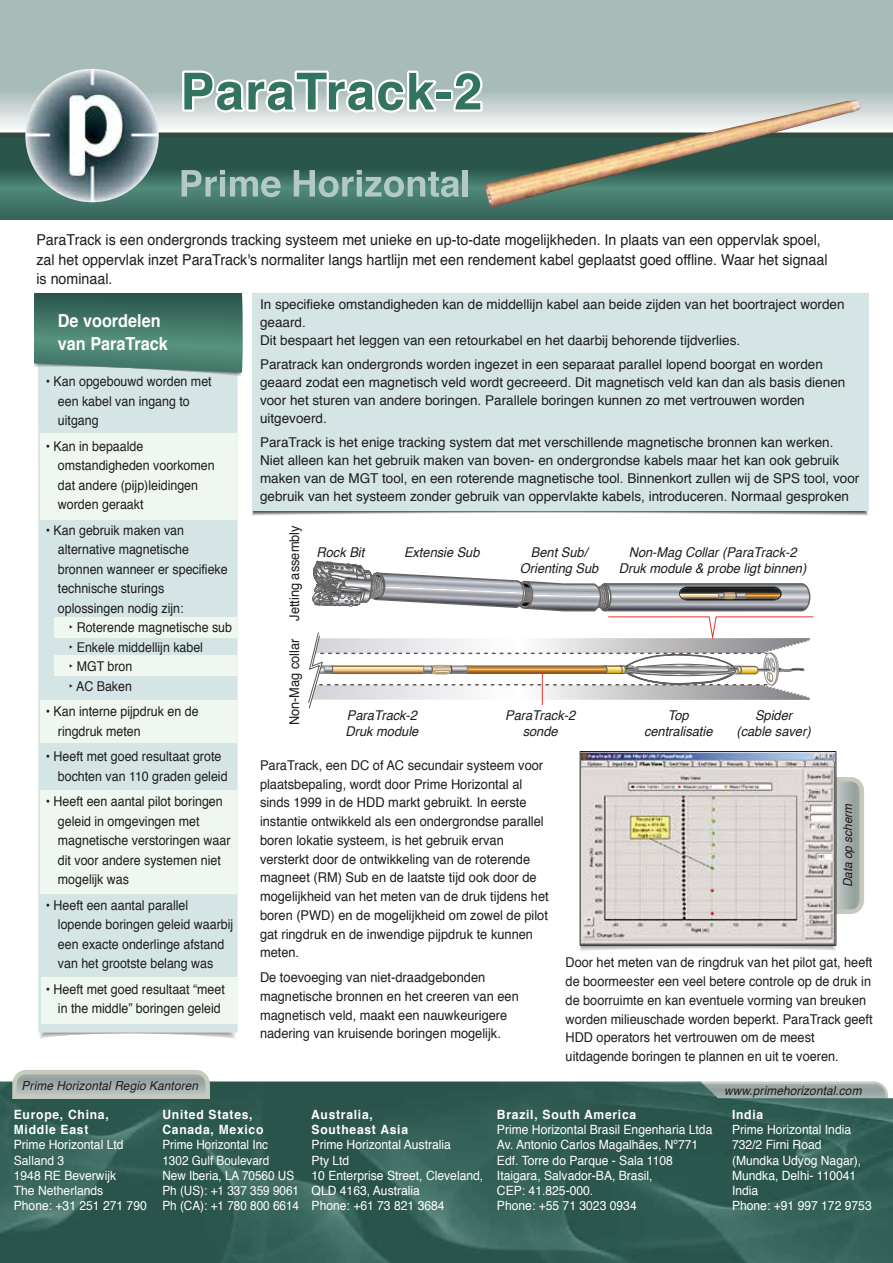
<style>
.page{position:relative;width:893px;height:1263px;background:#fff}
.page>*{position:absolute;margin:0;border:0;box-sizing:border-box;transform-origin:0 0}
.t1{font:700 51px "Helvetica";letter-spacing:.025em;color:#337460}
.t2{font:700 18px/22.5px "Helvetica";color:#fff;scale:.9 1}
.t3{font:15px/19.5px "Helvetica";color:#1d1d1b;scale:.95 1}
.t4{font:13.5px/18px "Helvetica";color:#1d1d1b}
.t5{font:13.5px/19.5px "Helvetica";color:#1d1d1b;scale:.92 1}
.t6{font:13.5px/18.8px "Helvetica";color:#1d1d1b;scale:.95 1}
.t7{font:13.5px/18.8px "Helvetica";color:#1d1d1b;scale:.94 1}
.t8{font:italic 13.5px/16.2px "Helvetica";color:#1d1d1b;text-align:center;scale:.95 1}
.t9{font:12.75px/15.3px "Helvetica";color:#fff;scale:.95 1}
.t10{font:700 12.75px/15.3px "Helvetica";letter-spacing:.06em;color:#fff;scale:.95 1}
.t11{font:12.75px/15.3px "Helvetica";color:#fff;scale:.92 1}
.t12{font:italic 12.45px "Helvetica";letter-spacing:.01em;color:#1d1d1b;scale:.95 1}
</style>
<div class="page">
<div style="left:38px;top:377px;width:200px;height:656px;background:#d5e5e6"></div>
<svg style="left:34px;top:297px;width:208px;height:80px;background:#538476"></svg>
<hr style="left:34px;top:294px;width:208px;height:3px;background:#2a564d">
<hr style="left:34px;top:293px;width:208px;height:1px;background:#28534a">
<div style="left:40px;top:433px;width:196px;height:87px;background:#eff7f0"></div>
<div style="left:41px;top:977px;width:196px;height:47px;background:#eff7f0"></div>
<div style="left:40px;top:700px;width:196px;height:42px;background:#eff7f0"></div>
<div style="left:40px;top:790px;width:196px;height:103px;background:#eff7f0"></div>
<div style="left:54px;top:617px;width:182px;height:21px;background:#eff7f0"></div>
<div style="left:54px;top:655px;width:182px;height:21px;background:#eff7f0"></div>
<div style="left:252px;top:293px;width:616px;height:218px;background:#d5e5e6"></div>
<div style="left:0;top:0;width:893px;height:91px;background:#a7bbb9"></div>
<div style="left:0;top:169px;width:893px;height:51px;background:#35625b"></div>
<div style="left:0;top:168px;width:893px;height:49px;background:#38665e"></div>
<div style="left:0;top:168px;width:893px;height:46px;background:#3a6a60"></div>
<div style="left:0;top:168px;width:893px;height:43px;background:#3d6e63"></div>
<div style="left:0;top:167px;width:893px;height:38px;background:#427569"></div>
<div style="left:0;top:167px;width:893px;height:35px;background:#44796b"></div>
<svg style="left:0;top:167px;width:893px;height:32px"></svg>
<div style="left:0;top:137px;width:893px;height:32px;background:#29554b"></div>
<svg style="left:182px;top:170px;width:99px;height:27px"></svg>
<svg style="left:294px;top:170px;width:165px;height:27px"></svg>
<div style="left:463px;top:170px;width:5px;height:27px;background:#b3c9c5"></div>
<div style="left:0;top:132px;width:893px;height:5px;background:#304a3d"></div>
<svg style="left:180px;top:70px;width:265px;height:46px"></svg>
<div style="left:435px;top:90px;width:18px;height:11px;border:4px solid #fff"></div>
<svg style="left:451px;top:71px;width:35px;height:43px"></svg>
<img style="left:25px;top:69px;width:134px;height:133px;border-radius:67px">
<svg style="left:308px;top:561px;width:506px;height:148px"></svg>
<svg style="left:836px;top:775px;width:28px;height:141px;background:#afb7b2"></svg>
<img style="left:582px;top:753px;width:252px;height:190px">
<img style="left:486px;top:100px;width:376px;height:107px">
<img style="left:0;top:1081px;width:893px;height:182px">
<svg style="left:10px;top:1070px;width:202px;height:31px;background:#a6b1ab"></svg>
<h1 class="t1" style="left:180px;top:50px;width:303px">ParaTrack-2</h1>
<p class="t3" style="left:36px;top:230px;width:834px">ParaTrack is een ondergronds tracking systeem met unieke en up-to-date mogelijkheden. In plaats van een oppervlak spoel, zal het oppervlak inzet ParaTrack's normaliter langs hartlijn met een rendement kabel geplaatst goed offline. Waar het signaal is nominaal.</p>
<h2 class="t2" style="left:58px;top:310px;width:124px">De voordelen van ParaTrack</h2>
<p class="t5" style="left:58px;top:372px;width:169px;text-indent:-12px">• Kan opgebouwd worden met een kabel van ingang to uitgang</p>
<p class="t5" style="left:58px;top:437px;width:172px;text-indent:-12px">• Kan in bepaalde omstandigheden voorkomen dat andere (pijp)leidingen worden geraakt</p>
<p class="t5" style="left:58px;top:521px;width:186px;text-indent:-12px">• Kan gebruik maken van alternative magnetische bronnen wanneer er specifieke technische sturings oplossingen nodig zijn:</p>
<p class="t5" style="left:69px;top:618px;width:179px">‣ Roterende magnetische sub ‣ Enkele middellijn kabel<br>‣ MGT bron<br>‣ AC Baken</p>
<p class="t5" style="left:58px;top:702px;width:154px;text-indent:-12px">• Kan interne pijpdruk en de ringdruk meten</p>
<p class="t5" style="left:58px;top:747px;width:186px;text-indent:-12px">• Heeft met goed resultaat grote bochten van 110 graden geleid</p>
<p class="t5" style="left:58px;top:792px;width:189px;text-indent:-12px">• Heeft een aantal pilot boringen geleid in omgevingen met magnetische verstoringen waar dit voor andere systemen niet mogelijk was</p>
<p class="t5" style="left:58px;top:895px;width:192px;text-indent:-12px">• Heeft een aantal parallel lopende boringen geleid waarbij een exacte onderlinge afstand van het grootste belang was</p>
<p class="t5" style="left:46px;top:979px;width:196px;text-align:right">• Heeft met goed resultaat “meet in the middle” boringen geleid</p>
<p class="t12" style="left:22px;top:1076px;width:187px">Prime Horizontal Regio Kantoren</p>
<p class="t4" style="left:260px;top:296px;width:586px">In specifieke omstandigheden kan de middellijn kabel aan beide zijden van het boortraject worden geaard.<br>Dit bespaart het leggen van een retourkabel en het daarbij behorende tijdverlies.</p>
<p class="t4" style="left:260px;top:356px;width:587px">Paratrack kan ondergronds worden ingezet in een separaat parallel lopend boorgat en worden geaard zodat een magnetisch veld wordt gecreeerd. Dit magnetisch veld kan dan als basis dienen voor het sturen van andere boringen. Parallele boringen kunnen zo met vertrouwen worden uitgevoerd.</p>
<p class="t4" style="left:260px;top:434px;width:601px">ParaTrack is het enige tracking system dat met verschillende magnetische bronnen kan werken.<br>Niet alleen kan het gebruik maken van boven- en ondergrondse kabels maar het kan ook gebruik maken van de MGT tool, en een roterende magnetische tool. Binnenkort zullen wij de SPS tool, voor gebruik van het systeem zonder gebruik van oppervlakte kabels, introduceren. Normaal gesproken</p>
<p class="t6" style="left:285px;top:621px;width:102px;rotate:-90deg">Jetting assembly</p>
<p class="t6" style="left:285px;top:725px;width:93px;rotate:-90deg">Non-Mag collar</p>
<p class="t8" style="left:317px;top:544px;width:52px">Rock Bit</p>
<p class="t8" style="left:404px;top:544px;width:81px">Extensie Sub</p>
<p class="t8" style="left:346px;top:707px;width:78px;text-align:left">ParaTrack-2<br>Druk module</p>
<p class="t8" style="left:520px;top:544px;width:84px">Bent Sub/<br>Orienting Sub</p>
<p class="t8" style="left:619px;top:544px;width:199px">Non-Mag Collar (ParaTrack-2<br>Druk module &amp; probe ligt binnen)</p>
<p class="t8" style="left:505px;top:707px;width:75px">ParaTrack-2 sonde</p>
<p class="t8" style="left:644px;top:707px;width:74px">Top centralisatie</p>
<p class="t8" style="left:736px;top:707px;width:80px">Spider (cable saver)</p>
<p class="t6" style="left:260px;top:756px;width:305px">ParaTrack, een DC of AC secundair systeem voor plaatsbepaling, wordt door Prime Horizontal al sinds 1999 in de HDD markt gebruikt. In eerste instantie ontwikkeld als een ondergrondse parallel boren lokatie systeem, is het gebruik ervan versterkt door de ontwikkeling van de roterende magneet (RM) Sub en de laatste tijd ook door de mogelijkheid van het meten van de druk tijdens het boren (PWD) en de mogelijkheid om zowel de pilot gat ringdruk en de inwendige pijpdruk te kunnen meten.</p>
<p class="t6" style="left:260px;top:968px;width:274px">De toevoeging van niet-draadgebonden magnetische bronnen en het creeren van een magnetisch veld, maakt een nauwkeurigere nadering van kruisende boringen mogelijk.</p>
<p class="t12" style="left:838px;top:887px;width:90px;rotate:-90deg">Data op scherm</p>
<p class="t7" style="left:566px;top:954px;width:328px">Door het meten van de ringdruk van het pilot gat, heeft de boormeester een veel betere controle op de druk in de boorruimte en kan eventuele vorming van breuken worden milieuschade worden beperkt. ParaTrack geeft HDD operators het vertrouwen om de meest uitdagende boringen te plannen en uit te voeren.</p>
<p class="t12" style="left:724px;top:1080px;width:146px">www.primehorizontal.com</p>
<p class="t10" style="left:14px;top:1107px;width:101px">Europe, China,<br>Middle East</p>
<p class="t9" style="left:14px;top:1137px;width:142px">Prime Horizontal Ltd<br>Salland 3<br>1948 RE Beverwijk<br>The Netherlands<br>Phone: +31 251 271 790</p>
<p class="t10" style="left:162px;top:1107px;width:108px">United States,<br>Canada, Mexico</p>
<p class="t11" style="left:162px;top:1137px;width:150px">Prime Horizontal Inc<br>1302 Gulf Boulevard<br>New Iberia, LA 70560 US<br>Ph (US): +1 337 359 9061<br>Ph (CA): +1 780 800 6614</p>
<p class="t10" style="left:311px;top:1107px;width:104px">Australia,<br>Southeast Asia</p>
<p class="t9" style="left:312px;top:1137px;width:182px">Prime Horizontal Australia<br>Pty Ltd<br>10 Enterprise Street, Cleveland,<br>QLD 4163, Australia<br>Phone: +61 73 821 3684</p>
<p class="t10" style="left:497px;top:1107px;width:148px">Brazil, South America</p>
<p class="t9" style="left:497px;top:1122px;width:228px">Prime Horizontal Brasil Engenharia Ltda<br>Av. Antonio Carlos Magalhães, Nº771<br>Edf. Torre do Parque - Sala 1108<br>Itaigara, Salvador-BA, Brasil,<br>CEP: 41.825-000.<br>Phone: +55 71 3023 0934</p>
<p class="t10" style="left:732px;top:1107px;width:34px">India</p>
<p class="t9" style="left:732px;top:1122px;width:149px">Prime Horizontal India<br>732/2 Firni Road (Mundka Udyog Nagar),<br>Mundka, Delhi- 110041<br>India<br>Phone: +91 997 172 9753</p>
</div>
